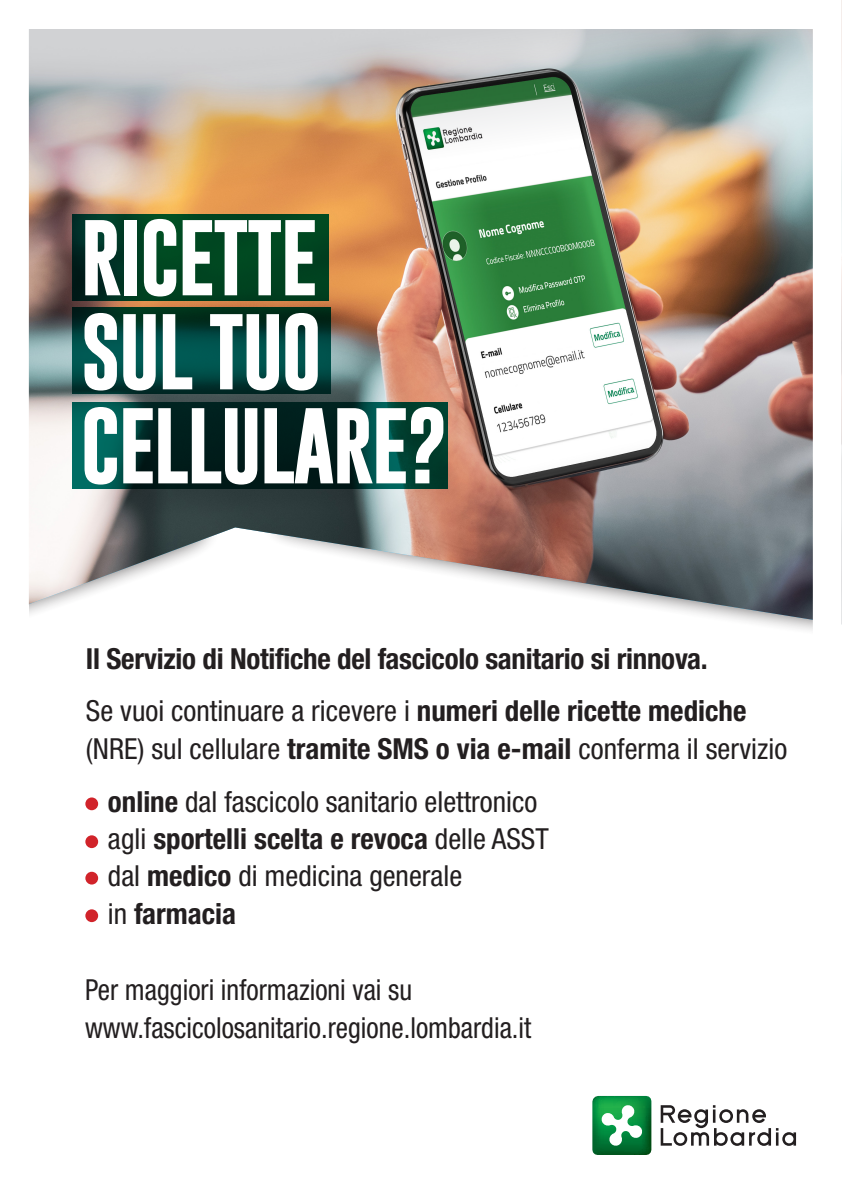
<style>
.page{position:relative;width:842px;height:1191px;background:#fff}
.page>*{position:absolute;margin:0;border:0;box-sizing:border-box;transform-origin:0 0}
.t1{font:700 76.9px "Gobold";letter-spacing:-.03em;color:#fff}
.t2{font:condensed 29px "Helvetica Neue";color:#231f20}
.t3{font:700 condensed 29px "Helvetica Neue";letter-spacing:-.01em;color:#231f20}
.t4{font:condensed 29px "Helvetica Neue";color:#231f20;scale:.95 1}
.s1{font-weight:700}
.s2{font-weight:400}
</style>
<div class="page">
<img style="left:30px;top:226px;width:782px;height:398px">
<svg style="left:592px;top:1096px;width:59px;height:59px"></svg>
<svg style="left:661px;top:1105px;width:135px;height:40px"></svg>
<svg style="left:72px;top:226px;width:257px;height:75px;background:#003f21"></svg>
<svg style="left:72px;top:308px;width:259px;height:86px;background:#00423b"></svg>
<svg style="left:72px;top:402px;width:375px;height:86px;background:#00332d"></svg>
<div style="left:85px;top:797px;width:13px;height:13px;background:#d1232a;border-radius:50%"></div>
<div style="left:85px;top:835px;width:13px;height:13px;background:#d1232a;border-radius:50%"></div>
<div style="left:85px;top:871px;width:13px;height:13px;background:#d1232a;border-radius:50%"></div>
<div style="left:85px;top:909px;width:13px;height:13px;background:#d1232a;border-radius:50%"></div>
<img style="left:30px;top:30px;width:782px;height:196px">
<p class="t1" style="left:80px;top:208px;width:239px">RICETTE</p>
<p class="t1" style="left:80px;top:302px;width:243px">SUL TUO</p>
<p class="t1" style="left:80px;top:396px;width:369px">CELLULARE?</p>
<p class="t3" style="left:86px;top:641px;width:623px">Il Servizio di Notifiche del fascicolo sanitario si rinnova.</p>
<p class="t2" style="left:86px;top:694px;width:662px">Se vuoi continuare a ricevere i <span class="s1">numeri delle ricette mediche</span></p>
<p class="t2" style="left:86px;top:731px;width:703px">(NRE) sul cellulare <span class="s1">tramite SMS o via e-mail</span> conferma il servizio</p>
<p class="t2" style="left:108px;top:785px;width:431px"><span class="s1">online</span> dal fascicolo sanitario elettronico</p>
<p class="t3" style="left:108px;top:821px;width:442px"><span class="s2">agli</span> sportelli scelta e revoca <span class="s2">delle ASST</span></p>
<p class="t2" style="left:108px;top:859px;width:356px">dal <span class="s1">medico</span> di medicina generale</p>
<p class="t3" style="left:108px;top:895px;width:130px"><span class="s2">in</span> farmacia</p>
<p class="t4" style="left:85px;top:972px;width:346px">Per maggiori informazioni vai su</p>
<p class="t4" style="left:85px;top:1010px;width:471px">www.fascicolosanitario.regione.lombardia.it</p>
</div>
